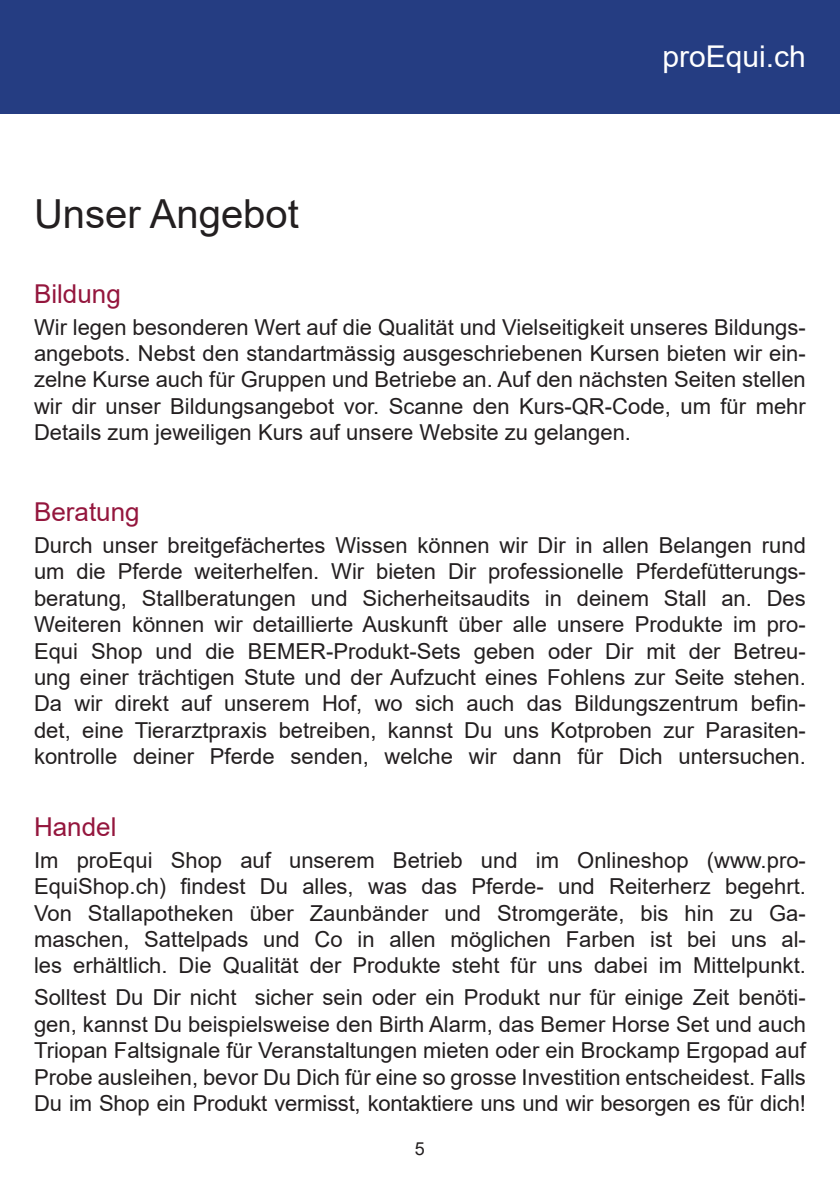
<style>
.page{position:relative;width:840px;height:1191px;background:#fff}
.page>*{position:absolute;margin:0;border:0;box-sizing:border-box;transform-origin:0 0}
.Absatzformat_1{font:40px "Arial";color:#231f20}
.t1{font:30px "Arial";color:#fff}
.t2{font:26px "Arial";color:#94163d}
.t3{font:22px/26.4px "Arial";color:#231f20;text-align:justify}
.t4{font:18px "Arial";color:#231f20}
</style>
<div class="page">
<div style="left:0;top:0;width:839px;height:113px;background:#253d82"></div>
<p class="Absatzformat_1" style="left:34px;top:186px;width:266px">Unser Angebot</p>
<h2 class="t1" style="left:662px;top:36px;width:145px">proEqui.ch</h2>
<p class="t2" style="left:34px;top:275px;width:88px">Bildung</p>
<p class="t3" style="left:34px;top:313px;width:773px">Wir legen besonderen Wert auf die Qualität und Vielseitigkeit unseres Bildungs&shy;angebots. Nebst den standartmässig ausgeschriebenen Kursen bieten wir ein&shy;zelne Kurse auch für Gruppen und Betriebe an. Auf den nächsten Seiten stellen wir dir unser Bildungsangebot vor. Scanne den Kurs-QR-Code, um für mehr Details zum jeweiligen Kurs auf unsere Website zu gelangen.</p>
<p class="t2" style="left:34px;top:494px;width:107px">Beratung</p>
<p class="t3" style="left:34px;top:532px;width:773px">Durch unser breitgefächertes Wissen können wir Dir in allen Belangen rund um die Pferde weiterhelfen. Wir bieten Dir professionelle Pferdefütterungs&shy;beratung, Stallberatungen und Sicherheitsaudits in deinem Stall an. Des Weiteren können wir detaillierte Auskunft über alle unsere Produkte im pro-Equi Shop und die BEMER-Produkt-Sets geben oder Dir mit der Betreu&shy;ung einer trächtigen Stute und der Aufzucht eines Fohlens zur Seite stehen.<br>Da wir direkt auf unserem Hof, wo sich auch das Bildungszentrum befin&shy;det, eine Tierarztpraxis betreiben, kannst Du uns Kotproben zur Parasiten&shy;kontrolle deiner Pferde senden, welche wir dann für Dich untersuchen.</p>
<p class="t2" style="left:34px;top:808px;width:84px">Handel</p>
<p class="t3" style="left:34px;top:846px;width:773px">Im proEqui Shop auf unserem Betrieb und im Onlineshop (www.pro-EquiShop.ch) findest Du alles, was das Pferde- und Reiterherz begehrt.<br>Von Stallapotheken über Zaunbänder und Stromgeräte, bis hin zu Ga&shy;maschen, Sattelpads und Co in allen möglichen Farben ist bei uns al&shy;les erhältlich. Die Qualität der Produkte steht für uns dabei im Mittelpunkt.</p>
<p class="t3" style="left:34px;top:984px;width:773px">Solltest Du Dir nicht sicher sein oder ein Produkt nur für einige Zeit benöti&shy;gen, kannst Du beispielsweise den Birth Alarm, das Bemer Horse Set und auch Triopan Faltsignale für Veranstaltungen mieten oder ein Brockamp Ergopad auf Probe ausleihen, bevor Du Dich für eine so grosse Investition entscheidest. Falls Du im Shop ein Produkt vermisst, kontaktiere uns und wir besorgen es für dich!</p>
<p class="t4" style="left:415px;top:1136px;width:12px">5</p>
</div>
